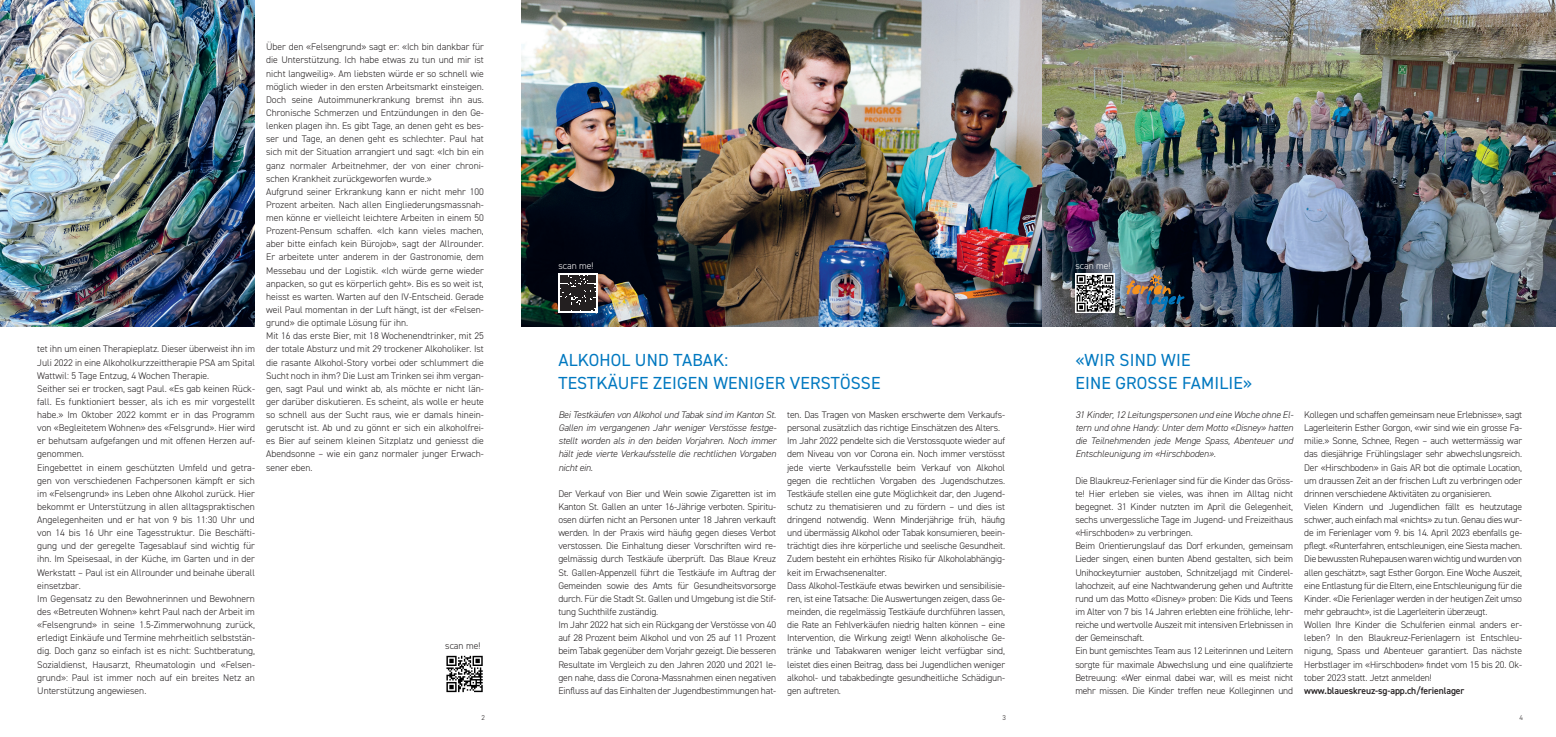
<style>
.page{position:relative;width:1556px;height:737px;background:#fff}
.page>*{position:absolute;margin:0;border:0;box-sizing:border-box;transform-origin:0 0}
.t1{font:17.5px "DIN2014";letter-spacing:.01em;color:#0078c0}
.Lauftext{font:300 9.62px/13.1px "DIN2014";letter-spacing:-.015em;color:#231f20;text-align:justify}
.Lauftext-2{font:italic 300 9.62px/13.1px "DIN2014";letter-spacing:-.015em;color:#231f20;text-align:justify}
.Lauftext-3{font:600 9.62px "DIN2014";letter-spacing:-.01em;color:#231f20}
.t2{font:300 9.62px "DIN2014";color:#fff}
.t3{font:300 7px "DIN2014";color:#231f20}
</style>
<div class="page">
<img style="left:521px;top:0;width:1034px;height:326px">
<div style="left:558px;top:273px;width:39px;height:40px;background:linear-gradient(to right,#fff,#fff)"></div>
<svg style="left:560px;top:275px;width:35px;height:36px"></svg>
<svg style="left:446px;top:655px;width:37px;height:38px"></svg>
<svg style="left:446px;top:656px;width:36px;height:36px"></svg>
<img style="left:0;top:0;width:255px;height:326px">
<svg style="left:1075px;top:274px;width:39px;height:39px"></svg>
<svg style="left:1076px;top:275px;width:37px;height:37px"></svg>
<svg style="left:1126px;top:274px;width:58px;height:38px;background:#56585f"></svg>
<p class="Lauftext" style="left:37px;top:342px;width:219px">tet ihn um einen Therapieplatz. Dieser überweist ihn im Juli 2022 in eine Alkoholkurzzeittherapie PSA am Spital Wattwil: 5 Tage Entzug, 4 Wochen Therapie.</p>
<p class="Lauftext" style="left:37px;top:382px;width:219px">Seither sei er trocken, sagt Paul. «Es gab keinen Rück&shy;fall. Es funktioniert besser, als ich es mir vorgestellt habe.» Im Oktober 2022 kommt er in das Programm von «Begleitetem Wohnen» des «Felsgrund». Hier wird er behutsam aufgefangen und mit offenen Herzen auf&shy;genommen.</p>
<p class="Lauftext" style="left:37px;top:460px;width:219px">Eingebettet in einem geschützten Umfeld und getra&shy;gen von verschiedenen Fachpersonen kämpft er sich im «Felsengrund» ins Leben ohne Alkohol zurück. Hier bekommt er Unterstützung in allen alltagspraktischen Angelegenheiten und er hat von 9 bis 11:30 Uhr und von 14 bis 16 Uhr eine Tagesstruktur. Die Beschäfti&shy;gung und der geregelte Tagesablauf sind wichtig für ihn. Im Speisesaal, in der Küche, im Garten und in der Werkstatt – Paul ist ein Allrounder und beinahe überall einsetzbar.</p>
<p class="Lauftext" style="left:37px;top:592px;width:219px">Im Gegensatz zu den Bewohnerinnen und Bewohnern des «Betreuten Wohnen» kehrt Paul nach der Arbeit im «Felsengrund» in seine 1.5-Zimmerwohnung zurück, erledigt Einkäufe und Termine mehrheitlich selbststän&shy;dig. Doch ganz so einfach ist es nicht: Suchtberatung, Sozialdienst, Hausarzt, Rheumatologin und «Felsen&shy;grund»: Paul ist immer noch auf ein breites Netz an Unterstützung angewiesen.</p>
<p class="Lauftext" style="left:266px;top:40px;width:219px">Über den «Felsengrund» sagt er: «Ich bin dankbar für die Unterstützung. Ich habe etwas zu tun und mir ist nicht langweilig». Am liebsten würde er so schnell wie möglich wieder in den ersten Arbeitsmarkt einsteigen.<br>Doch seine Autoimmunerkrankung bremst ihn aus.<br>Chronische Schmerzen und Entzündungen in den Ge&shy;lenken plagen ihn. Es gibt Tage, an denen geht es bes&shy;ser und Tage, an denen geht es schlechter. Paul hat sich mit der Situation arrangiert und sagt: «Ich bin ein ganz normaler Arbeitnehmer, der von einer chroni&shy;schen Krankheit zurückgeworfen wurde.»</p>
<p class="Lauftext" style="left:266px;top:185px;width:219px">Aufgrund seiner Erkrankung kann er nicht mehr 100<br>Prozent arbeiten. Nach allen Eingliederungsmassnah&shy;men könne er vielleicht leichtere Arbeiten in einem 50<br>Prozent-Pensum schaffen. «Ich kann vieles machen, aber bitte einfach kein Bürojob», sagt der Allrounder.<br>Er arbeitete unter anderem in der Gastronomie, dem Messebau und der Logistik. «Ich würde gerne wieder anpacken, so gut es körperlich geht». Bis es so weit ist, heisst es warten. Warten auf den IV-Entscheid. Gerade weil Paul momentan in der Luft hängt, ist der «Felsen&shy;grund» die optimale Lösung für ihn.</p>
<p class="Lauftext" style="left:266px;top:329px;width:219px">Mit 16 das erste Bier, mit 18 Wochenendtrinker, mit 25 der totale Absturz und mit 29 trockener Alkoholiker. Ist die rasante Alkohol-Story vorbei oder schlummert die Sucht noch in ihm? Die Lust am Trinken sei ihm vergan&shy;gen, sagt Paul und winkt ab, als möchte er nicht län&shy;ger darüber diskutieren. Es scheint, als wolle er heute so schnell aus der Sucht raus, wie er damals hinein&shy;gerutscht ist. Ab und zu gönnt er sich ein alkoholfrei&shy;es Bier auf seinem kleinen Sitzplatz und geniesst die Abendsonne – wie ein ganz normaler junger Erwach&shy;sener eben.</p>
<p class="Lauftext" style="left:445px;top:639px;width:37px">scan me!</p>
<p class="t3" style="left:481px;top:713px;width:5px">2</p>
<p class="t2" style="left:558px;top:260px;width:37px">scan me!</p>
<p class="t2" style="left:1075px;top:260px;width:37px">scan me!</p>
<p class="t1" style="left:558px;top:349px;width:171px">ALKOHOL UND TABAK:</p>
<p class="t1" style="left:558px;top:372px;width:323px">TESTKÄUFE ZEIGEN WENIGER VERSTÖSSE</p>
<p class="t1" style="left:1075px;top:349px;width:117px">«WIR SIND WIE</p>
<p class="t1" style="left:1075px;top:372px;width:178px">EINE GROSSE FAMILIE»</p>
<p class="Lauftext-2" style="left:558px;top:408px;width:220px">Bei Testkäufen von Alkohol und Tabak sind im Kanton St.<br>Gallen im vergangenen Jahr weniger Verstösse festge&shy;stellt worden als in den beiden Vorjahren. Noch immer hält jede vierte Verkaufsstelle die rechtlichen Vorgaben nicht ein.</p>
<p class="Lauftext" style="left:558px;top:487px;width:219px">Der Verkauf von Bier und Wein sowie Zigaretten ist im Kanton St. Gallen an unter 16-Jährige verboten. Spiritu&shy;osen dürfen nicht an Personen unter 18 Jahren verkauft werden. In der Praxis wird häufig gegen dieses Verbot verstossen. Die Einhaltung dieser Vorschriften wird re&shy;gelmässig durch Testkäufe überprüft. Das Blaue Kreuz St. Gallen-Appenzell führt die Testkäufe im Auftrag der Gemeinden sowie des Amts für Gesundheitsvorsorge durch. Für die Stadt St. Gallen und Umgebung ist die Stif&shy;tung Suchthilfe zuständig.</p>
<p class="Lauftext" style="left:558px;top:618px;width:219px">Im Jahr 2022 hat sich ein Rückgang der Verstösse von 40 auf 28 Prozent beim Alkohol und von 25 auf 11 Prozent beim Tabak gegenüber dem Vorjahr gezeigt. Die besseren Resultate im Vergleich zu den Jahren 2020 und 2021 le&shy;gen nahe, dass die Corona-Massnahmen einen negativen Einfluss auf das Einhalten der Jugendbestimmungen hat-</p>
<p class="Lauftext" style="left:787px;top:408px;width:219px">ten. Das Tragen von Masken erschwerte dem Verkaufs&shy;personal zusätzlich das richtige Einschätzen des Alters.</p>
<p class="Lauftext" style="left:787px;top:434px;width:219px">Im Jahr 2022 pendelte sich die Verstossquote wieder auf dem Niveau von vor Corona ein. Noch immer verstösst jede vierte Verkaufsstelle beim Verkauf von Alkohol gegen die rechtlichen Vorgaben des Jugendschutzes.<br>Testkäufe stellen eine gute Möglichkeit dar, den Jugend&shy;schutz zu thematisieren und zu fördern – und dies ist dringend notwendig. Wenn Minderjährige früh, häufig und übermässig Alkohol oder Tabak konsumieren, beein&shy;trächtigt dies ihre körperliche und seelische Gesundheit.<br>Zudem besteht ein erhöhtes Risiko für Alkoholabhängig&shy;keit im Erwachsenenalter.</p>
<p class="Lauftext" style="left:787px;top:579px;width:219px">Dass Alkohol-Testkäufe etwas bewirken und sensibilisie&shy;ren, ist eine Tatsache: Die Auswertungen zeigen, dass Ge&shy;meinden, die regelmässig Testkäufe durchführen lassen, die Rate an Fehlverkäufen niedrig halten können – eine Intervention, die Wirkung zeigt! Wenn alkoholische Ge&shy;tränke und Tabakwaren weniger leicht verfügbar sind, leistet dies einen Beitrag, dass bei Jugendlichen weniger alkohol- und tabakbedingte gesundheitliche Schädigun&shy;gen auftreten.</p>
<p class="Lauftext-2" style="left:1075px;top:408px;width:220px">31 Kinder, 12 Leitungspersonen und eine Woche ohne El&shy;tern und ohne Handy: Unter dem Motto «Disney» hatten die Teilnehmenden jede Menge Spass, Abenteuer und Entschleunigung im «Hirschboden».</p>
<p class="Lauftext" style="left:1075px;top:474px;width:219px">Die Blaukreuz-Ferienlager sind für die Kinder das Gröss&shy;te! Hier erleben sie vieles, was ihnen im Alltag nicht begegnet. 31 Kinder nutzten im April die Gelegenheit, sechs unvergessliche Tage im Jugend- und Freizeithaus «Hirschboden» zu verbringen.</p>
<p class="Lauftext" style="left:1075px;top:539px;width:219px">Beim Orientierungslauf das Dorf erkunden, gemeinsam Lieder singen, einen bunten Abend gestalten, sich beim Unihockeyturnier austoben, Schnitzeljagd mit Cinderel&shy;lahochzeit, auf eine Nachtwanderung gehen und Auftritte rund um das Motto «Disney» proben: Die Kids und Teens im Alter von 7 bis 14 Jahren erlebten eine fröhliche, lehr&shy;reiche und wertvolle Auszeit mit intensiven Erlebnissen in der Gemeinschaft.</p>
<p class="Lauftext" style="left:1075px;top:644px;width:219px">Ein bunt gemischtes Team aus 12 Leiterinnen und Leitern sorgte für maximale Abwechslung und eine qualifizierte Betreuung: «Wer einmal dabei war, will es meist nicht mehr missen. Die Kinder treffen neue Kolleginnen und</p>
<p class="Lauftext" style="left:1304px;top:408px;width:219px">Kollegen und schaffen gemeinsam neue Erlebnisse», sagt Lagerleiterin Esther Gorgon, «wir sind wie ein grosse Fa&shy;milie.» Sonne, Schnee, Regen – auch wettermässig war das diesjährige Frühlingslager sehr abwechslungsreich.<br>Der «Hirschboden» in Gais AR bot die optimale Location, um draussen Zeit an der frischen Luft zu verbringen oder drinnen verschiedene Aktivitäten zu organisieren.</p>
<p class="Lauftext" style="left:1304px;top:500px;width:219px">Vielen Kindern und Jugendlichen fällt es heutzutage schwer, auch einfach mal «nichts» zu tun. Genau dies wur&shy;de im Ferienlager vom 9. bis 14. April 2023 ebenfalls ge&shy;pflegt. «Runterfahren, entschleunigen, eine Siesta machen.<br>Die bewussten Ruhepausen waren wichtig und wurden von allen geschätzt», sagt Esther Gorgon. Eine Woche Auszeit, eine Entlastung für die Eltern, eine Entschleunigung für die Kinder. «Die Ferienlager werden in der heutigen Zeit umso mehr gebraucht», ist die Lagerleiterin überzeugt.</p>
<p class="Lauftext" style="left:1304px;top:618px;width:219px">Wollen Ihre Kinder die Schulferien einmal anders er&shy;leben? In den Blaukreuz-Ferienlagern ist Entschleu&shy;nigung, Spass und Abenteuer garantiert. Das nächste Herbstlager im «Hirschboden» findet vom 15 bis 20. Ok&shy;tober 2023 statt. Jetzt anmelden!</p>
<p class="Lauftext-3" style="left:1304px;top:684px;width:162px">www.blaueskreuz-sg-app.ch/ferienlager</p>
<p class="t3" style="left:1002px;top:713px;width:5px">3</p>
<p class="t3" style="left:1519px;top:713px;width:5px">4</p>
</div>
